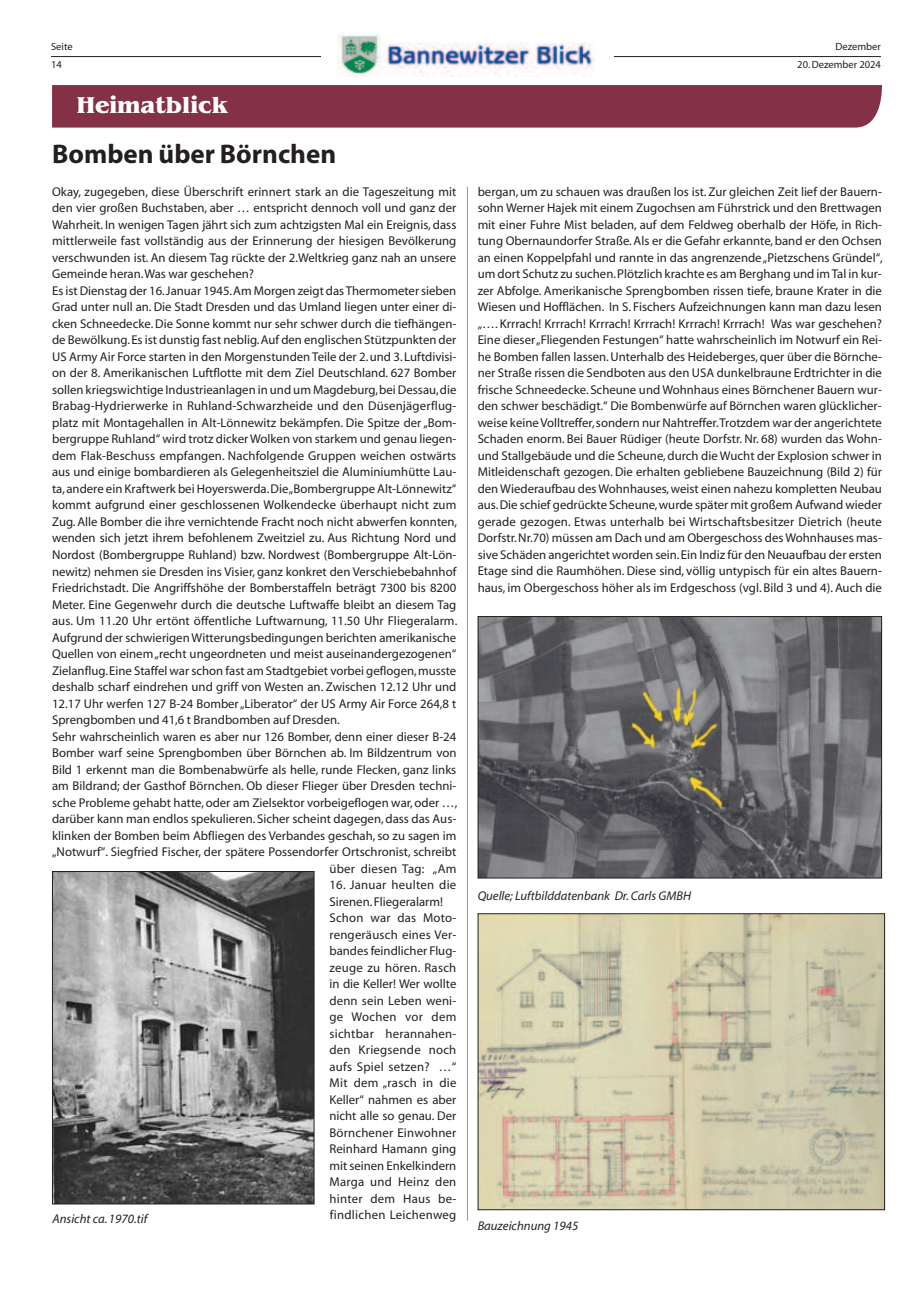
<style>
.page{position:relative;width:915px;height:1293px;background:#fff}
.page>*{position:absolute;margin:0;border:0;box-sizing:border-box;transform-origin:0 0}
.t1{font:700 27px "Myriad";color:#231f20}
.t2{font:700 24px "Benguiat";color:#fff}
.t3{font:12.75px/16.5px "Myriad";color:#231f20}
.t4{font:italic 12.75px "Myriad";color:#231f20}
.t5{font:12.75px "Myriad";letter-spacing:.02em;color:#231f20}
.t6{font:10.5px/18px "Myriad";color:#231f20}
</style>
<div class="page">
<hr style="left:51px;top:56px;width:829px;height:1px;background:#231f20">
<div style="left:321px;top:28px;width:292px;height:51px;background:#fff"></div>
<img style="left:338px;top:31px;width:256px;height:46px">
<div style="left:52px;top:85px;width:830px;height:43px;background:#843046"></div>
<hr style="left:467px;top:187px;width:1px;height:1033px;background:#939598">
<img style="left:479px;top:618px;width:400px;height:258px">
<div style="left:477px;top:616px;width:404px;height:262px;border:1px solid #231f20"></div>
<img style="left:479px;top:915px;width:403px;height:293px">
<div style="left:477px;top:913px;width:407px;height:297px;border:1px solid #231f20"></div>
<img style="left:54px;top:873px;width:258px;height:329px">
<div style="left:52px;top:871px;width:262px;height:333px;border:1px solid #231f20"></div>
<p class="t6" style="left:51px;top:38px;width:23px">Seite<br>14</p>
<h2 class="t2" style="left:77px;top:95px;width:152px">Heimatblick</h2>
<h1 class="t1" style="left:52px;top:141px;width:285px">Bomben über Börnchen</h1>
<p class="t3" style="left:52px;top:184px;width:405px">Okay, zugegeben, diese Überschrift erinnert stark an die Tageszeitung mit</p>
<p class="t3" style="left:52px;top:200px;width:405px">den vier großen Buchstaben, aber … entspricht dennoch voll und ganz der</p>
<p class="t3" style="left:52px;top:217px;width:405px">Wahrheit. In wenigen Tagen jährt sich zum achtzigsten Mal ein Ereignis, dass</p>
<p class="t3" style="left:52px;top:233px;width:405px">mittlerweile fast vollständig aus der Erinnerung der hiesigen Bevölkerung</p>
<p class="t3" style="left:52px;top:250px;width:405px">verschwunden ist. An diesem Tag rückte der 2.Weltkrieg ganz nah an unsere</p>
<p class="t3" style="left:52px;top:266px;width:203px">Gemeinde heran. Was war geschehen?</p>
<p class="t3" style="left:52px;top:283px;width:405px">Es ist Dienstag der 16. Januar 1945. Am Morgen zeigt das Thermometer sieben</p>
<p class="t3" style="left:52px;top:299px;width:406px">Grad unter null an. Die Stadt Dresden und das Umland liegen unter einer di-</p>
<p class="t3" style="left:52px;top:316px;width:405px">cken Schneedecke. Die Sonne kommt nur sehr schwer durch die tiefhängen-</p>
<p class="t3" style="left:52px;top:332px;width:405px">de Bewölkung. Es ist dunstig fast neblig. Auf den englischen Stützpunkten der</p>
<p class="t3" style="left:52px;top:349px;width:405px">US Army Air Force starten in den Morgenstunden Teile der 2. und 3. Luftdivisi-</p>
<p class="t3" style="left:52px;top:365px;width:405px">on der 8. Amerikanischen Luftflotte mit dem Ziel Deutschland. 627 Bomber</p>
<p class="t3" style="left:52px;top:382px;width:405px">sollen kriegswichtige Industrieanlagen in und um Magdeburg, bei Dessau, die</p>
<p class="t3" style="left:52px;top:398px;width:406px">Brabag-Hydrierwerke in Ruhland-Schwarzheide und den Düsenjägerflug-</p>
<p class="t3" style="left:52px;top:415px;width:405px">platz mit Montagehallen in Alt-Lönnewitz bekämpfen. Die Spitze der „Bom-</p>
<p class="t3" style="left:52px;top:431px;width:405px">bergruppe Ruhland“ wird trotz dicker Wolken von starkem und genau liegen-</p>
<p class="t3" style="left:52px;top:448px;width:405px">dem Flak-Beschuss empfangen. Nachfolgende Gruppen weichen ostwärts</p>
<p class="t3" style="left:52px;top:464px;width:405px">aus und einige bombardieren als Gelegenheitsziel die Aluminiumhütte Lau-</p>
<p class="t3" style="left:52px;top:481px;width:405px">ta, andere ein Kraftwerk bei Hoyerswerda. Die „Bombergruppe Alt-Lönnewitz“</p>
<p class="t3" style="left:52px;top:497px;width:405px">kommt aufgrund einer geschlossenen Wolkendecke überhaupt nicht zum</p>
<p class="t3" style="left:52px;top:514px;width:406px">Zug. Alle Bomber die ihre vernichtende Fracht noch nicht abwerfen konnten,</p>
<p class="t3" style="left:52px;top:530px;width:405px">wenden sich jetzt ihrem befohlenem Zweitziel zu. Aus Richtung Nord und</p>
<p class="t3" style="left:52px;top:547px;width:405px">Nordost (Bombergruppe Ruhland) bzw. Nordwest (Bombergruppe Alt-Lön-</p>
<p class="t3" style="left:52px;top:563px;width:405px">newitz) nehmen sie Dresden ins Visier, ganz konkret den Verschiebebahnhof</p>
<p class="t3" style="left:52px;top:580px;width:405px">Friedrichstadt. Die Angriffshöhe der Bomberstaffeln beträgt 7300 bis 8200</p>
<p class="t3" style="left:52px;top:596px;width:405px">Meter. Eine Gegenwehr durch die deutsche Luftwaffe bleibt an diesem Tag</p>
<p class="t3" style="left:52px;top:613px;width:406px">aus. Um 11.20 Uhr ertönt öffentliche Luftwarnung, 11.50 Uhr Fliegeralarm.</p>
<p class="t3" style="left:52px;top:629px;width:405px">Aufgrund der schwierigen Witterungsbedingungen berichten amerikanische</p>
<p class="t3" style="left:52px;top:646px;width:405px">Quellen von einem „recht ungeordneten und meist auseinandergezogenen“</p>
<p class="t3" style="left:52px;top:662px;width:405px">Zielanflug. Eine Staffel war schon fast am Stadtgebiet vorbei geflogen, musste</p>
<p class="t3" style="left:52px;top:679px;width:405px">deshalb scharf eindrehen und griff von Westen an. Zwischen 12.12 Uhr und</p>
<p class="t3" style="left:52px;top:695px;width:405px">12.17 Uhr werfen 127 B-24 Bomber „Liberator“ der US Army Air Force 264,8 t</p>
<p class="t3" style="left:52px;top:712px;width:289px">Sprengbomben und 41,6 t Brandbomben auf Dresden.</p>
<p class="t3" style="left:52px;top:728px;width:405px">Sehr wahrscheinlich waren es aber nur 126 Bomber, denn einer dieser B-24</p>
<p class="t3" style="left:52px;top:745px;width:405px">Bomber warf seine Sprengbomben über Börnchen ab. Im Bildzentrum von</p>
<p class="t3" style="left:52px;top:761px;width:405px">Bild 1 erkennt man die Bombenabwürfe als helle, runde Flecken, ganz links</p>
<p class="t3" style="left:52px;top:778px;width:405px">am Bildrand; der Gasthof Börnchen. Ob dieser Flieger über Dresden techni-</p>
<p class="t3" style="left:52px;top:794px;width:406px">sche Probleme gehabt hatte, oder am Zielsektor vorbeigeflogen war, oder …,</p>
<p class="t3" style="left:52px;top:811px;width:405px">darüber kann man endlos spekulieren. Sicher scheint dagegen, dass das Aus-</p>
<p class="t3" style="left:52px;top:827px;width:405px">klinken der Bomben beim Abfliegen des Verbandes geschah, so zu sagen im</p>
<p class="t3" style="left:52px;top:844px;width:405px">„Notwurf“. Siegfried Fischer, der spätere Possendorfer Ortschronist, schreibt</p>
<p class="t5" style="left:329px;top:862px;width:128px">über diesen Tag: „Am</p>
<p class="t3" style="left:329px;top:877px;width:128px">16. Januar heulten die<br>Sirenen. Fliegeralarm!<br>Schon war das Moto&shy;rengeräusch eines Ver&shy;bandes feindlicher Flug&shy;zeuge zu hören. Rasch in die Keller! Wer wollte denn sein Leben weni&shy;ge Wochen vor dem sichtbar herannahen&shy;den Kriegsende noch aufs Spiel setzen? …“<br>Mit dem „rasch in die<br>Keller“ nahmen es aber nicht alle so genau. Der<br>Börnchener Einwohner<br>Reinhard Hamann ging mit seinen Enkelkindern<br>Marga und Heinz den hinter dem Haus be&shy;findlichen Leichenweg</p>
<p class="t4" style="left:53px;top:1212px;width:96px">Ansicht ca. 1970.tif</p>
<p class="t6" style="left:835px;top:38px;width:47px">Dezember</p>
<p class="t6" style="left:797px;top:56px;width:85px">20. Dezember 2024</p>
<p class="t3" style="left:477px;top:184px;width:406px;text-align:justify">bergan, um zu schauen was draußen los ist. Zur gleichen Zeit lief der Bauern&shy;sohn Werner Hajek mit einem Zugochsen am Führstrick und den Brettwagen mit einer Fuhre Mist beladen, auf dem Feldweg oberhalb der Höfe, in Rich&shy;tung Obernaundorfer Straße. Als er die Gefahr erkannte, band er den Ochsen an einen Koppelpfahl und rannte in das angrenzende „Pietzschens Gründel“, um dort Schutz zu suchen. Plötzlich krachte es am Berghang und im Tal in kur&shy;zer Abfolge. Amerikanische Sprengbomben rissen tiefe, braune Krater in die Wiesen und Hofflächen. In S. Fischers Aufzeichnungen kann man dazu lesen „…. Krrrach! Krrrach! Krrrach! Krrrach! Krrrach! Krrrach! Was war geschehen?<br>Eine dieser „Fliegenden Festungen“ hatte wahrscheinlich im Notwurf ein Rei&shy;he Bomben fallen lassen. Unterhalb des Heideberges, quer über die Börnche&shy;ner Straße rissen die Sendboten aus den USA dunkelbraune Erdtrichter in die frische Schneedecke. Scheune und Wohnhaus eines Börnchener Bauern wur&shy;den schwer beschädigt.“ Die Bombenwürfe auf Börnchen waren glücklicher&shy;weise keine Volltreffer, sondern nur Nahtreffer.Trotzdem war der angerichtete Schaden enorm. Bei Bauer Rüdiger (heute Dorfstr. Nr. 68) wurden das Wohn&shy;und Stallgebäude und die Scheune, durch die Wucht der Explosion schwer in Mitleidenschaft gezogen. Die erhalten gebliebene Bauzeichnung (Bild 2) für den Wiederaufbau des Wohnhauses, weist einen nahezu kompletten Neubau aus. Die schief gedrückte Scheune, wurde später mit großem Aufwand wieder gerade gezogen. Etwas unterhalb bei Wirtschaftsbesitzer Dietrich (heute Dorfstr. Nr.70) müssen am Dach und am Obergeschoss des Wohnhauses mas&shy;sive Schäden angerichtet worden sein. Ein Indiz für den Neuaufbau der ersten Etage sind die Raumhöhen. Diese sind, völlig untypisch für ein altes Bauern&shy;haus, im Obergeschoss höher als im Erdgeschoss (vgl. Bild 3 und 4). Auch die</p>
<p class="t4" style="left:477px;top:889px;width:215px">Quelle; Luftbilddatenbank Dr. Carls GMBH</p>
<p class="t4" style="left:477px;top:1219px;width:102px">Bauzeichnung 1945</p>
</div>
